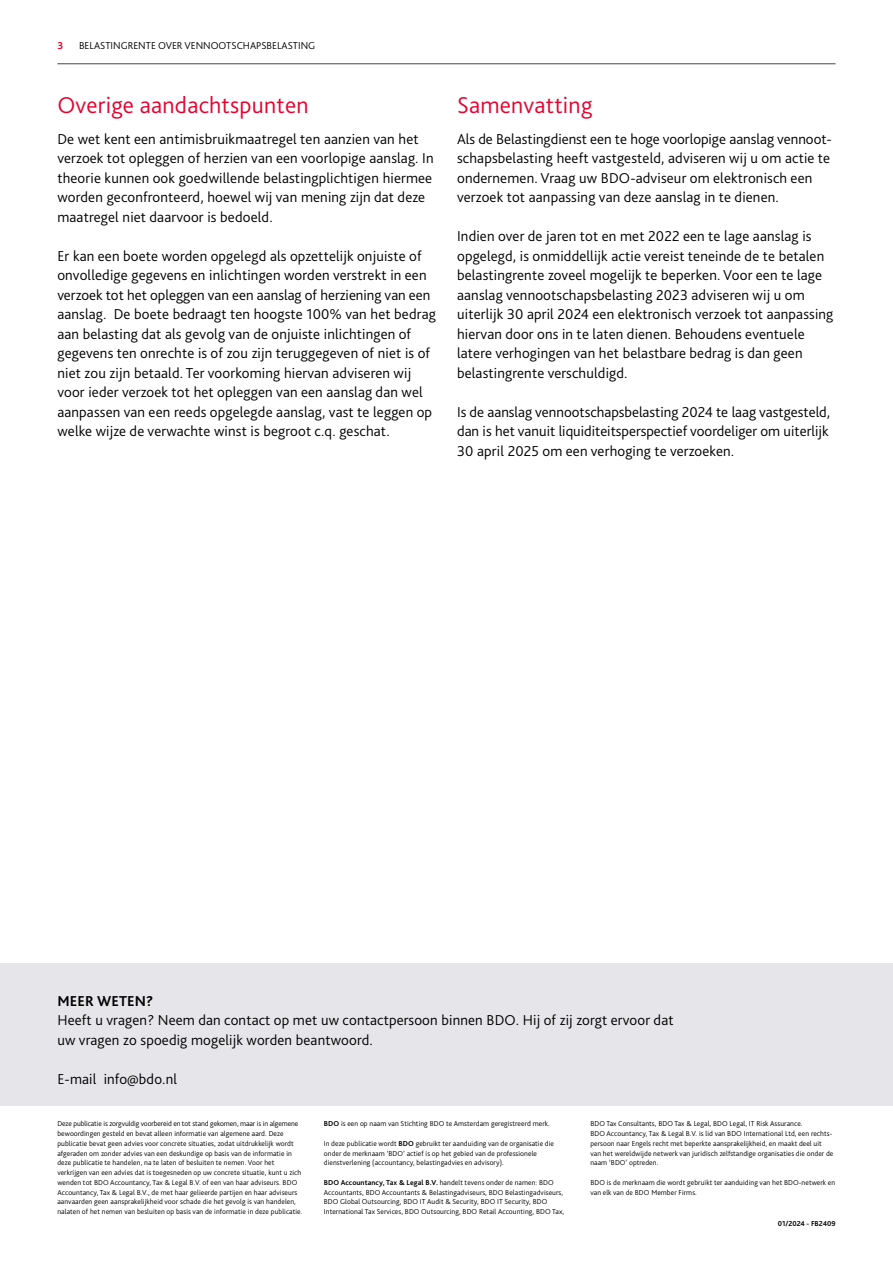
<style>
.page{position:relative;width:893px;height:1263px;background:#fff}
.page>*{position:absolute;margin:0;border:0;box-sizing:border-box;transform-origin:0 0}
.t1{font:300 24px "Bliss Pro";letter-spacing:.01em;color:#e4032e}
.t2{font:300 15px/19.5px "Bliss Pro";letter-spacing:.01em;color:#000}
.t3{font:700 15px "Bliss Pro";letter-spacing:.01em;color:#000}
.t4{font:300 10.5px "Bliss Pro";color:#000}
.t5{font:700 10.5px "Bliss Pro";color:#e4032e}
.t6{font:300 7.5px/9.8px "Bliss Pro";letter-spacing:.01em;color:#000}
.t7{font:700 7.5px "Bliss Pro";color:#000}
.s1{font-weight:700}
</style>
<div class="page">
<hr style="left:57px;top:63px;width:779px;height:1px;background:#494643">
<div style="left:0;top:963px;width:893px;height:143px;background:#e6e6ea"></div>
<p class="t5" style="left:57px;top:39px;width:7px">3</p>
<p class="t4" style="left:79px;top:39px;width:238px">BELASTINGRENTE OVER VENNOOTSCHAPSBELASTING</p>
<h1 class="t1" style="left:57px;top:91px;width:253px">Overige aandachtspunten</h1>
<p class="t2" style="left:57px;top:129px;width:378px">De wet kent een antimisbruikmaatregel ten aanzien van het verzoek tot opleggen of herzien van een voorlopige aanslag. In theorie kunnen ook goedwillende belastingplichtigen hiermee worden geconfronteerd, hoewel wij van mening zijn dat deze maatregel niet daarvoor is bedoeld.</p>
<p class="t2" style="left:57px;top:246px;width:380px">Er kan een boete worden opgelegd als opzettelijk onjuiste of onvolledige gegevens en inlichtingen worden verstrekt in een verzoek tot het opleggen van een aanslag of herziening van een aanslag. De boete bedraagt ten hoogste 100% van het bedrag aan belasting dat als gevolg van de onjuiste inlichtingen of gegevens ten onrechte is of zou zijn teruggegeven of niet is of niet zou zijn betaald. Ter voorkoming hiervan adviseren wij voor ieder verzoek tot het opleggen van een aanslag dan wel aanpassen van een reeds opgelegde aanslag, vast te leggen op welke wijze de verwachte winst is begroot c.q. geschat.</p>
<h1 class="t1" style="left:457px;top:91px;width:137px">Samenvatting</h1>
<p class="t2" style="left:457px;top:129px;width:376px">Als de Belastingdienst een te hoge voorlopige aanslag vennoot&shy;schapsbelasting heeft vastgesteld, adviseren wij u om actie te ondernemen. Vraag uw BDO-adviseur om elektronisch een verzoek tot aanpassing van deze aanslag in te dienen.</p>
<p class="t2" style="left:457px;top:226px;width:378px">Indien over de jaren tot en met 2022 een te lage aanslag is opgelegd, is onmiddellijk actie vereist teneinde de te betalen belastingrente zoveel mogelijk te beperken. Voor een te lage aanslag vennootschapsbelasting 2023 adviseren wij u om uiterlijk 30 april 2024 een elektronisch verzoek tot aanpassing hiervan door ons in te laten dienen. Behoudens eventuele latere verhogingen van het belastbare bedrag is dan geen belastingrente verschuldigd.</p>
<p class="t2" style="left:457px;top:402px;width:375px;text-align:justify">Is de aanslag vennootschapsbelasting 2024 te laag vastgesteld, dan is het vanuit liquiditeitsperspectief voordeliger om uiterlijk 30 april 2025 om een verhoging te verzoeken.</p>
<p class="t3" style="left:57px;top:991px;width:98px">MEER WETEN?</p>
<p class="t2" style="left:57px;top:1010px;width:618px">Heeft u vragen? Neem dan contact op met uw contactpersoon binnen BDO. Hij of zij zorgt ervoor dat uw vragen zo spoedig mogelijk worden beantwoord.</p>
<p class="t2" style="left:57px;top:1069px;width:121px">E-mail info@bdo.nl</p>
<p class="t6" style="left:57px;top:1119px;width:247px">Deze publicatie is zorgvuldig voorbereid en tot stand gekomen, maar is in algemene bewoordingen gesteld en bevat alleen informatie van algemene aard. Deze publicatie bevat geen advies voor concrete situaties, zodat uitdrukkelijk wordt afgeraden om zonder advies van een deskundige op basis van de informatie in deze publicatie te handelen, na te laten of besluiten te nemen. Voor het verkrijgen van een advies dat is toegesneden op uw concrete situatie, kunt u zich wenden tot BDO Accountancy, Tax &amp; Legal B.V. of een van haar adviseurs. BDO Accountancy, Tax &amp; Legal B.V., de met haar gelieerde partijen en haar adviseurs aanvaarden geen aansprakelijkheid voor schade die het gevolg is van handelen, nalaten of het nemen van besluiten op basis van de informatie in deze publicatie.</p>
<p class="t6" style="left:324px;top:1119px;width:227px"><span class="s1">BDO</span> is een op naam van Stichting BDO te Amsterdam geregistreerd merk.</p>
<p class="t6" style="left:324px;top:1138px;width:232px">In deze publicatie wordt <span class="s1">BDO</span> gebruikt ter aanduiding van de organisatie die onder de merknaam ‘BDO’ actief is op het gebied van de professionele dienstverlening (accountancy, belastingadvies en advisory).</p>
<p class="t6" style="left:324px;top:1177px;width:242px"><span class="s1">BDO Accountancy, Tax &amp; Legal B.V.</span> handelt tevens onder de namen: BDO Accountants, BDO Accountants &amp; Belastingadviseurs, BDO Belastingadviseurs, BDO Global Outsourcing, BDO IT Audit &amp; Security, BDO IT Security, BDO International Tax Services, BDO Outsourcing, BDO Retail Accounting, BDO Tax,</p>
<p class="t6" style="left:590px;top:1119px;width:245px">BDO Tax Consultants, BDO Tax &amp; Legal, BDO Legal, IT Risk Assurance.<br>BDO Accountancy, Tax &amp; Legal B.V. is lid van BDO International Ltd, een rechts&shy;persoon naar Engels recht met beperkte aansprakelijkheid, en maakt deel uit van het wereldwijde netwerk van juridisch zelfstandige organisaties die onder de naam ‘BDO’ optreden.</p>
<p class="t6" style="left:590px;top:1177px;width:246px">BDO is de merknaam die wordt gebruikt ter aanduiding van het BDO-netwerk en van elk van de BDO Member Firms.</p>
<p class="t7" style="left:778px;top:1219px;width:59px">01/2024 - FB2409</p>
</div>
